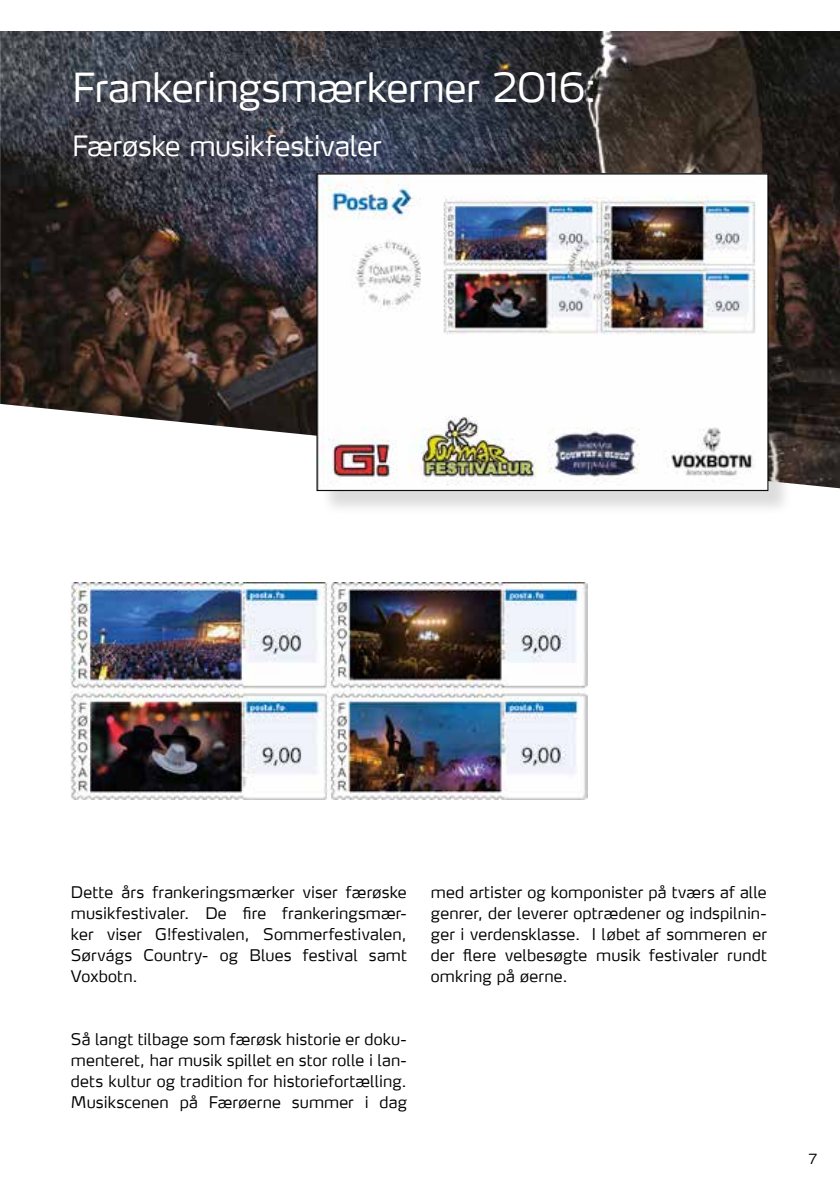
<style>
.page{position:relative;width:840px;height:1191px;background:#fff}
.page>*{position:absolute;margin:0;border:0;box-sizing:border-box;transform-origin:0 0}
.t1{font:300 40px "Max LF";letter-spacing:-.015em;color:#fff}
.t2{font:300 28px "Max LF";letter-spacing:-.01em;color:#fff}
.t3{font:300 16px/21px "Max LF";letter-spacing:.01em;color:#000;text-align:justify}
.t4{font:300 14px "Max LF";color:#000}
</style>
<div class="page">
<img style="left:0;top:31px;width:839px;height:457px">
<img style="left:71px;top:583px;width:516px;height:216px">
<div style="left:319px;top:177px;width:473px;height:339px;background:#000;opacity:.14"></div>
<img style="left:318px;top:176px;width:447px;height:313px">
<div style="left:316px;top:174px;width:451px;height:317px;border:1px solid #000"></div>
<h1 class="t1" style="left:72px;top:62px;width:526px">Frankeringsmærkerner 2016:</h1>
<h2 class="t2" style="left:72px;top:129px;width:311px">Færøske musikfestivaler</h2>
<p class="t3" style="left:71px;top:881px;width:337px">Dette års frankeringsmærker viser færøske musikfestivaler. De fire frankeringsmær&shy;ker viser G!festivalen, Sommerfestivalen, Sørvágs Country- og Blues festival samt Voxbotn.</p>
<p class="t3" style="left:71px;top:1028px;width:337px">Så langt tilbage som færøsk historie er doku&shy;menteret, har musik spillet en stor rolle i lan&shy;dets kultur og tradition for historiefortælling.<br>Musikscenen på Færøerne summer i dag</p>
<p class="t3" style="left:430px;top:881px;width:337px">med artister og komponister på tværs af alle genrer, der leverer optrædener og indspilnin&shy;ger i verdensklasse. I løbet af sommeren er der flere velbesøgte musik festivaler rundt omkring på øerne.</p>
<p class="t4" style="left:808px;top:1150px;width:10px">7</p>
</div>
